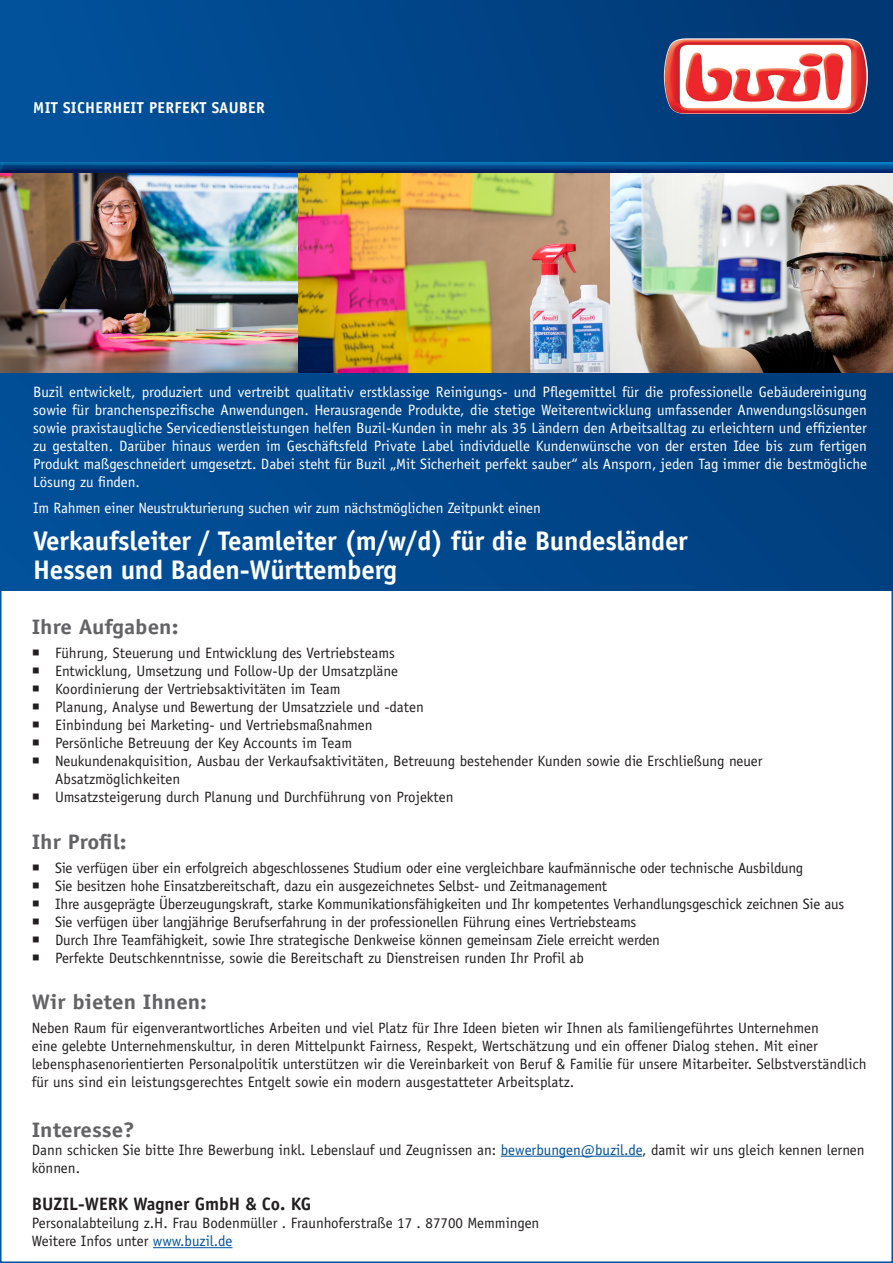
<style>
.page{position:relative;width:893px;height:1263px;background:#fff}
.page>*{position:absolute;margin:0;border:0;box-sizing:border-box;transform-origin:0 0}
.t1{font:700 27px/28.5px "Officina Sans Std";letter-spacing:-.01em;color:#fff}
.t2{font:700 21px "Officina Sans Std";color:#636366;scale:1.1 1}
.t3{font:700 18px "Officina Sans Std";color:#231f20}
.t4{font:700 15.75px "Officina Sans Std";letter-spacing:.02em;color:#fff}
.t5{font:15px/18px "Officina Sans Std";color:#231f20}
.t6{font:15px/18px "Officina Sans Std";letter-spacing:-.01em;color:#fff;text-align:justify}
.s1{color:#01519b}
</style>
<div class="page">
<div style="left:0;top:167px;width:893px;height:423px;background:linear-gradient(to right,#015099,#013d7d)"></div>
<div style="left:0;top:0;width:893px;height:173px;background:linear-gradient(to right,#01539e,#013672)"></div>
<img style="left:664px;top:38px;width:204px;height:76px">
<hr style="left:501px;top:1156px;width:141px;height:1px;background:#01519b">
<hr style="left:153px;top:1247px;width:79px;height:1px;background:#01519b">
<img style="left:0;top:174px;width:299px;height:198px">
<img style="left:609px;top:174px;width:284px;height:198px">
<img style="left:299px;top:174px;width:310px;height:198px">
<div style="left:0;top:162px;width:893px;height:12px;background:#01519b;opacity:.75"></div>
<p class="t4" style="left:33px;top:98px;width:233px">MIT SICHERHEIT PERFEKT SAUBER</p>
<p class="t6" style="left:33px;top:383px;width:835px">Buzil entwickelt, produziert und vertreibt qualitativ erstklassige Reinigungs- und Pflegemittel für die professionelle Gebäudereinigung sowie für branchenspezifische Anwendungen. Herausragende Produkte, die stetige Weiterentwicklung umfassender Anwendungslösungen sowie praxistaugliche Servicedienstleistungen helfen Buzil-Kunden in mehr als 35 Ländern den Arbeitsalltag zu erleichtern und effizienter zu gestalten. Darüber hinaus werden im Geschäftsfeld Private Label individuelle Kundenwünsche von der ersten Idee bis zum fertigen Produkt maßgeschneidert umgesetzt. Dabei steht für Buzil „Mit Sicherheit perfekt sauber“ als Ansporn, jeden Tag immer die bestmögliche Lösung zu finden.</p>
<p class="t6" style="left:33px;top:499px;width:509px">Im Rahmen einer Neustrukturierung suchen wir zum nächstmöglichen Zeitpunkt einen</p>
<h1 class="t1" style="left:33px;top:527px;width:656px">Verkaufsleiter / Teamleiter (m/w/d) für die Bundesländer<br>Hessen und Baden-Württemberg</h1>
<h2 class="t2" style="left:32px;top:614px;width:135px">Ihre Aufgaben:</h2>
<p class="t5" style="left:32px;top:644px;width:365px">○ Führung, Steuerung und Entwicklung des Vertriebsteams</p>
<p class="t5" style="left:32px;top:662px;width:368px">○ Entwicklung, Umsetzung und Follow-Up der Umsatzpläne</p>
<p class="t5" style="left:32px;top:680px;width:310px">○ Koordinierung der Vertriebsaktivitäten im Team</p>
<p class="t5" style="left:32px;top:698px;width:394px">○ Planung, Analyse und Bewertung der Umsatzziele und -daten</p>
<p class="t5" style="left:32px;top:716px;width:342px">○ Einbindung bei Marketing- und Vertriebsmaßnahmen</p>
<p class="t5" style="left:32px;top:734px;width:322px">○ Persönliche Betreuung der Key Accounts im Team</p>
<p class="t5" style="left:55px;top:752px;width:709px;text-indent:-23px">○ Neukundenakquisition, Ausbau der Verkaufsaktivitäten, Betreuung bestehender Kunden sowie die Erschließung neuer<br>Absatzmöglichkeiten</p>
<p class="t5" style="left:32px;top:788px;width:423px">○ Umsatzsteigerung durch Planung und Durchführung von Projekten</p>
<h2 class="t2" style="left:32px;top:829px;width:88px">Ihr Profil:</h2>
<p class="t5" style="left:32px;top:859px;width:773px">○ Sie verfügen über ein erfolgreich abgeschlossenes Studium oder eine vergleichbare kaufmännische oder technische Ausbildung</p>
<p class="t5" style="left:32px;top:877px;width:577px">○ Sie besitzen hohe Einsatzbereitschaft, dazu ein ausgezeichnetes Selbst- und Zeitmanagement</p>
<p class="t5" style="left:32px;top:895px;width:814px">○ Ihre ausgeprägte Überzeugungskraft, starke Kommunikationsfähigkeiten und Ihr kompetentes Verhandlungsgeschick zeichnen Sie aus</p>
<p class="t5" style="left:32px;top:913px;width:606px">○ Sie verfügen über langjährige Berufserfahrung in der professionellen Führung eines Vertriebsteams</p>
<p class="t5" style="left:32px;top:931px;width:630px">○ Durch Ihre Teamfähigkeit, sowie Ihre strategische Denkweise können gemeinsam Ziele erreicht werden</p>
<p class="t5" style="left:32px;top:949px;width:554px">○ Perfekte Deutschkenntnisse, sowie die Bereitschaft zu Dienstreisen runden Ihr Profil ab</p>
<h2 class="t2" style="left:32px;top:989px;width:161px">Wir bieten Ihnen:</h2>
<p class="t5" style="left:32px;top:1019px;width:836px">Neben Raum für eigenverantwortliches Arbeiten und viel Platz für Ihre Ideen bieten wir Ihnen als familiengeführtes Unternehmen<br>eine gelebte Unternehmenskultur, in deren Mittelpunkt Fairness, Respekt, Wertschätzung und ein offener Dialog stehen. Mit einer lebensphasenorientierten Personalpolitik unterstützen wir die Vereinbarkeit von Beruf &amp; Familie für unsere Mitarbeiter. Selbstverständlich für uns sind ein leistungsgerechtes Entgelt sowie ein modern ausgestatteter Arbeitsplatz.</p>
<h2 class="t2" style="left:32px;top:1116px;width:95px">Interesse?</h2>
<p class="t5" style="left:32px;top:1140px;width:834px">Dann schicken Sie bitte Ihre Bewerbung inkl. Lebenslauf und Zeugnissen an: <span class="s1">bewerbungen@buzil.de</span>, damit wir uns gleich kennen lernen können.</p>
<p class="t3" style="left:32px;top:1193px;width:281px">BUZIL-WERK Wagner GmbH &amp; Co. KG</p>
<p class="t5" style="left:32px;top:1214px;width:509px">Personalabteilung z.H. Frau Bodenmüller . Fraunhoferstraße 17 . 87700 Memmingen<br>Weitere Infos unter <span class="s1">www.buzil.de</span></p>
</div>
